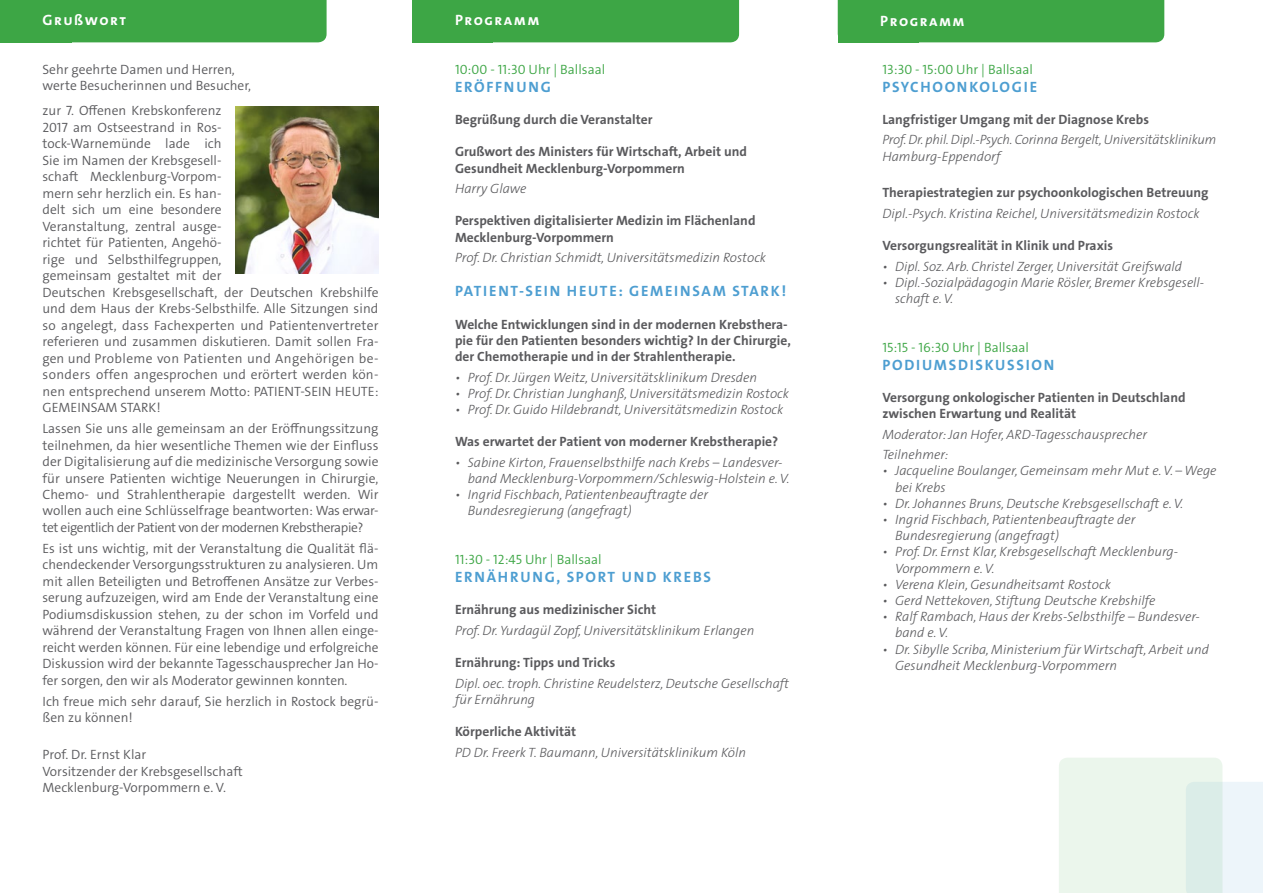
<style>
.page{position:relative;width:1263px;height:893px;background:#fff}
.page>*{position:absolute;margin:0;border:0;box-sizing:border-box;transform-origin:0 0}
.t1{font:15px "The Sans LP7 Bld";letter-spacing:.135em;color:#4d9ed1}
.t2{font:15px "The Sans LP7 Bld";letter-spacing:.19em;color:#4d9ed1}
.t3{font:15px "The Sans LP7 Bld";color:#fff}
.t4{font:15px "The Sans LP7 Bld";letter-spacing:.115em;color:#4d9ed1}
.t5{font:13.5px/16.5px "The Sans LP4 Se Lig";color:#5a5a5d}
.t6{font:italic 300 13.5px/16.2px "The Sans";color:#5a5a5d}
.t7{font:13.5px/16.2px "The Sans LP7 Bld";color:#5a5a5d}
.t8{font:13.5px "The Sans LP4 Se Lig";color:#3da645}
</style>
<div class="page">
<div style="left:493px;top:0;width:246px;height:42px;background:#3da645"></div>
<div style="left:412px;top:0;width:81px;height:42px;background:#3da645"></div>
<div style="left:71px;top:0;width:256px;height:42px;background:#3da645"></div>
<div style="left:0;top:0;width:71px;height:42px;background:#3da645"></div>
<div style="left:918px;top:0;width:246px;height:42px;background:#3da645"></div>
<div style="left:838px;top:0;width:80px;height:42px;background:#3da645"></div>
<svg style="left:1059px;top:758px;width:204px;height:135px;background:#e9f4ee"></svg>
<img style="left:236px;top:106px;width:142px;height:167px">
<p class="t3" style="left:43px;top:11px;width:85px">Grußwort</p>
<p class="t3" style="left:455px;top:11px;width:86px">Programm</p>
<p class="t3" style="left:880px;top:11px;width:86px">Programm</p>
<p class="t5" style="left:43px;top:61px;width:210px">Sehr geehrte Damen und Herren, werte Besucherinnen und Besucher,</p>
<p class="t5" style="left:43px;top:103px;width:337px">zur 7. Offenen Krebskonferenz<br>2017 am Ostseestrand in Ros-<br>tock-Warnemünde lade ich<br>Sie im Namen der Krebsgesell-<br>schaft Mecklenburg-Vorpom-<br>mern sehr herzlich ein. Es han-<br>delt sich um eine besondere<br>Veranstaltung, zentral ausge-<br>richtet für Patienten, Angehö-<br>rige und Selbsthilfegruppen,<br>gemeinsam gestaltet mit der<br>Deutschen Krebsgesellschaft, der Deutschen Krebshilfe und dem Haus der Krebs-Selbsthilfe. Alle Sitzungen sind so angelegt, dass Fachexperten und Patientenvertreter referieren und zusammen diskutieren. Damit sollen Fra&shy;gen und Probleme von Patienten und Angehörigen be&shy;sonders offen angesprochen und erörtert werden kön&shy;nen entsprechend unserem Motto: PATIENT-SEIN HEUTE:<br>GEMEINSAM STARK!</p>
<p class="t5" style="left:43px;top:420px;width:337px;text-align:justify">Lassen Sie uns alle gemeinsam an der Eröffnungssitzung teilnehmen, da hier wesentliche Themen wie der Einfluss der Digitalisierung auf die medizinische Versorgung sowie für unsere Patienten wichtige Neuerungen in Chirurgie, Chemo- und Strahlentherapie dargestellt werden. Wir wollen auch eine Schlüsselfrage beantworten: Was erwar&shy;tet eigentlich der Patient von der modernen Krebstherapie?</p>
<p class="t5" style="left:43px;top:540px;width:337px;text-align:justify">Es ist uns wichtig, mit der Veranstaltung die Qualität flä&shy;chendeckender Versorgungsstrukturen zu analysieren. Um mit allen Beteiligten und Betroffenen Ansätze zur Verbes&shy;serung aufzuzeigen, wird am Ende der Veranstaltung eine Podiumsdiskussion stehen, zu der schon im Vorfeld und während der Veranstaltung Fragen von Ihnen allen einge&shy;reicht werden können. Für eine lebendige und erfolgreiche Diskussion wird der bekannte Tagesschausprecher Jan Ho&shy;fer sorgen, den wir als Moderator gewinnen konnten.</p>
<p class="t5" style="left:43px;top:693px;width:337px">Ich freue mich sehr darauf, Sie herzlich in Rostock begrü&shy;ßen zu können!</p>
<p class="t5" style="left:43px;top:746px;width:202px">Prof. Dr. Ernst Klar<br>Vorsitzender der Krebsgesellschaft<br>Mecklenburg-Vorpommern e. V.</p>
<p class="t8" style="left:882px;top:60px;width:152px">13:30 - 15:00 Uhr | Ballsaal</p>
<p class="t4" style="left:882px;top:77px;width:156px">Psychoonkologi e</p>
<p class="t7" style="left:882px;top:111px;width:268px">Langfristiger Umgang mit der Diagnose Krebs</p>
<p class="t6" style="left:882px;top:131px;width:335px">Prof. Dr. phil. Dipl.-Psych. Corinna Bergelt, Universitätsklinikum<br>Hamburg-Eppendorf</p>
<p class="t7" style="left:882px;top:185px;width:328px">Therapiestrategien zur psychoonkologischen Betreuung</p>
<p class="t6" style="left:882px;top:205px;width:319px">Dipl.-Psych. Kristina Reichel, Universitätsmedizin Rostock</p>
<p class="t7" style="left:882px;top:238px;width:232px">Versorgungsrealität in Klinik und Praxis</p>
<p class="t6" style="left:882px;top:257px;width:301px">• Dipl. Soz. Arb. Christel Zerger, Universität Greifswald</p>
<p class="t6" style="left:895px;top:274px;width:311px;text-indent:-13px">• Dipl.-Sozialpädagogin Marie Rösler, Bremer Krebsgesell&shy;schaft e. V.</p>
<p class="t8" style="left:882px;top:338px;width:148px">15:15 - 16:30 Uhr | Ballsaal</p>
<p class="t1" style="left:882px;top:355px;width:20px">Podi</p>
<p class="t1" style="left:922px;top:355px;width:37px">umsdisk</p>
<p class="t1" style="left:995px;top:355px;width:22px">ussio</p>
<p class="t1" style="left:1044px;top:355px;width:12px">n</p>
<p class="t7" style="left:882px;top:389px;width:305px">Versorgung onkologischer Patienten in Deutschland zwischen Erwartung und Realität</p>
<p class="t6" style="left:882px;top:423px;width:266px;line-height:20.4px">Moderator: Jan Hofer, ARD-Tagesschausprecher<br>Teilnehmer:</p>
<p class="t6" style="left:895px;top:462px;width:323px;text-indent:-13px">• Jacqueline Boulanger, Gemeinsam mehr Mut e. V. – Wege bei Krebs</p>
<p class="t6" style="left:882px;top:495px;width:302px">• Dr. Johannes Bruns, Deutsche Krebsgesellschaft e. V.</p>
<p class="t6" style="left:895px;top:511px;width:242px;text-indent:-13px">• Ingrid Fischbach, Patientenbeauftragte der<br>Bundesregierung (angefragt)</p>
<p class="t6" style="left:895px;top:543px;width:284px;text-indent:-13px">• Prof. Dr. Ernst Klar, Krebsgesellschaft Mecklenburg-<br>Vorpommern e. V.</p>
<p class="t6" style="left:882px;top:576px;width:230px">• Verena Klein, Gesundheitsamt Rostock</p>
<p class="t6" style="left:882px;top:592px;width:274px">• Gerd Nettekoven, Stiftung Deutsche Krebshilfe</p>
<p class="t6" style="left:895px;top:608px;width:306px;text-indent:-13px">• Ralf Rambach, Haus der Krebs-Selbsthilfe – Bundesver&shy;band e. V.</p>
<p class="t6" style="left:895px;top:640px;width:315px;text-indent:-13px">• Dr. Sibylle Scriba, Ministerium für Wirtschaft, Arbeit und<br>Gesundheit Mecklenburg-Vorpommern</p>
<p class="t8" style="left:455px;top:60px;width:152px">10:00 - 11:30 Uhr | Ballsaal</p>
<p class="t1" style="left:455px;top:77px;width:43px">ERÖFFNUNG</p>
<p class="t7" style="left:455px;top:111px;width:199px">Begrüßung durch die Veranstalter</p>
<p class="t7" style="left:455px;top:144px;width:293px">Grußwort des Ministers für Wirtschaft, Arbeit und<br>Gesundheit Mecklenburg-Vorpommern</p>
<p class="t6" style="left:455px;top:180px;width:73px">Harry Glawe</p>
<p class="t7" style="left:455px;top:213px;width:302px">Perspektiven digitalisierter Medizin im Flächenland<br>Mecklenburg-Vorpommern</p>
<p class="t6" style="left:455px;top:249px;width:313px">Prof. Dr. Christian Schmidt, Universitätsmedizin Rostock</p>
<p class="t2" style="left:455px;top:282px;width:333px">Pati ent-sein heute: gemeinsam stark!</p>
<p class="t7" style="left:455px;top:316px;width:337px">Welche Entwicklungen sind in der modernen Krebsthera&shy;pie für den Patienten besonders wichtig? In der Chirurgie, der Chemotherapie und in der Strahlentherapie.</p>
<p class="t6" style="left:455px;top:368px;width:304px">• Prof. Dr. Jürgen Weitz, Universitätsklinikum Dresden</p>
<p class="t6" style="left:455px;top:385px;width:336px">• Prof. Dr. Christian Junghanß, Universitätsmedizin Rostock</p>
<p class="t6" style="left:455px;top:401px;width:330px">• Prof. Dr. Guido Hildebrandt, Universitätsmedizin Rostock</p>
<p class="t7" style="left:455px;top:434px;width:325px">Was erwartet der Patient von moderner Krebstherapie?</p>
<p class="t6" style="left:468px;top:454px;width:323px;text-indent:-13px">• Sabine Kirton, Frauenselbsthilfe nach Krebs – Landesver&shy;band Mecklenburg-Vorpommern/Schleswig-Holstein e. V.</p>
<p class="t6" style="left:468px;top:486px;width:242px;text-indent:-13px">• Ingrid Fischbach, Patientenbeauftragte der<br>Bundesregierung (angefragt)</p>
<p class="t8" style="left:455px;top:551px;width:148px">11:30 - 12:45 Uhr | Ballsaal</p>
<p class="t1" style="left:455px;top:567px;width:122px">ERnährung, spo</p>
<p class="t1" style="left:598px;top:567px;width:113px">rt und krebs</p>
<p class="t7" style="left:455px;top:602px;width:203px">Ernährung aus medizinischer Sicht</p>
<p class="t6" style="left:455px;top:622px;width:301px">Prof. Dr. Yurdagül Zopf, Universitätsklinikum Erlangen</p>
<p class="t7" style="left:455px;top:655px;width:162px">Ernährung: Tipps und Tricks</p>
<p class="t6" style="left:455px;top:675px;width:335px">Dipl. oec. troph. Christine Reudelsterz, Deutsche Gesellschaft für Ernährung</p>
<p class="t7" style="left:455px;top:724px;width:123px">Körperliche Aktivität</p>
<p class="t6" style="left:455px;top:744px;width:292px">PD Dr. Freerk T. Baumann, Universitätsklinikum Köln</p>
</div>
